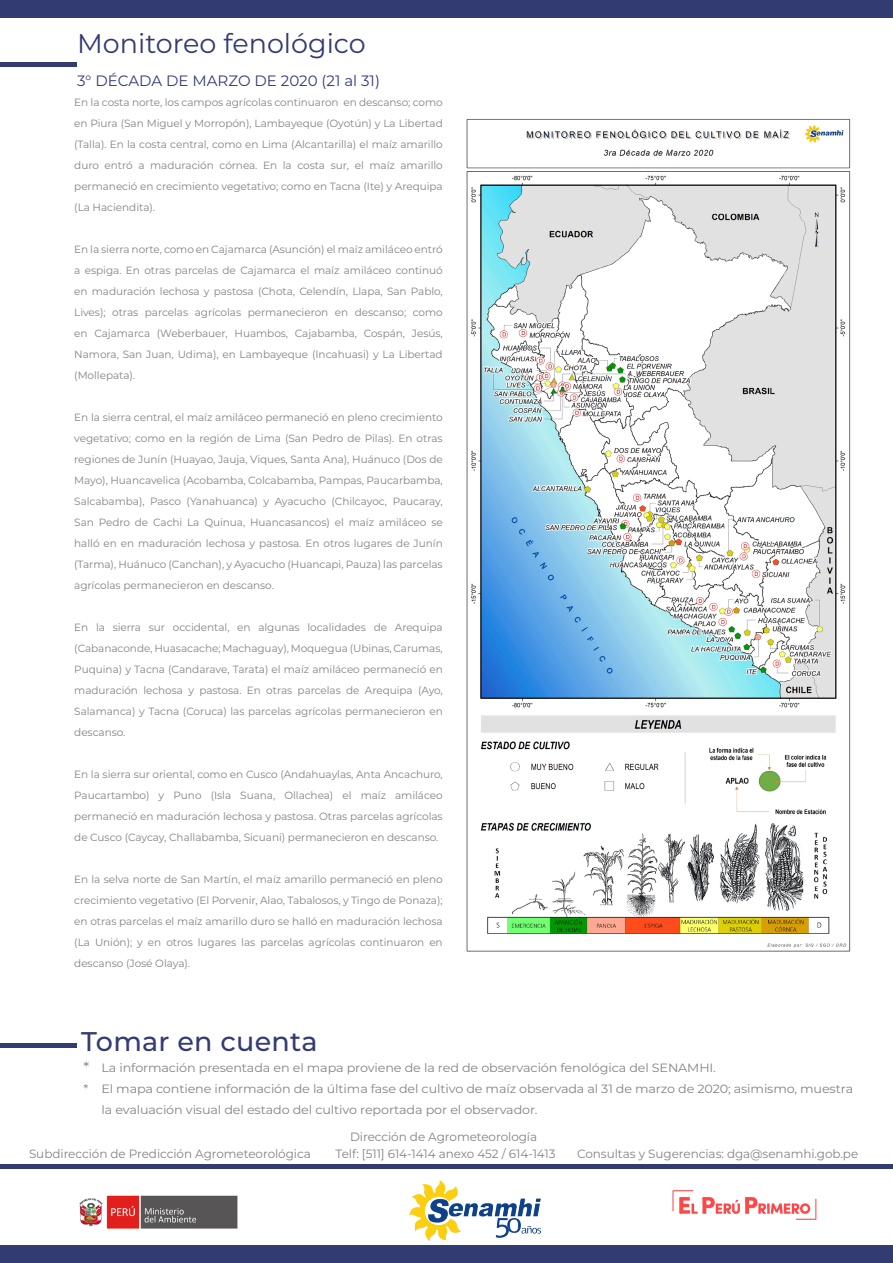
<style>
.page{position:relative;width:893px;height:1263px;background:#fff}
.page>*{position:absolute;margin:0;border:0;box-sizing:border-box;transform-origin:0 0}
.t1{font:27px "Montserrat";color:#323a72}
.t2{font:500 27px "Montserrat";letter-spacing:.01em;color:#333b73}
.t3{font:15px "Montserrat";color:#333b73}
.t4{font:12px "Montserrat";letter-spacing:-.01em;color:#828385;scale:1.06 1}
.t5{font:12px "Montserrat";letter-spacing:-.01em;color:#828385}
.t6{font:10.5px/21px "Montserrat";letter-spacing:-.005em;color:#828385;text-align:justify}
.s1{font-size:14.25px}
</style>
<div class="page">
<div style="left:0;top:1245px;width:893px;height:18px;background:#333b73"></div>
<div style="left:0;top:0;width:893px;height:18px;background:#333b73"></div>
<img style="left:466px;top:119px;width:385px;height:833px">
<div style="left:1px;top:62px;width:76px;height:5px;background:#333b73"></div>
<hr style="left:1px;top:1043px;width:76px;height:4px;background:#333b73">
<div style="left:1px;top:1164px;width:892px;height:5px;background:#333b73"></div>
<img style="left:79px;top:1195px;width:159px;height:34px">
<img style="left:409px;top:1181px;width:131px;height:59px">
<img style="left:672px;top:1190px;width:145px;height:30px">
<h1 class="t1" style="left:77px;top:25px;width:290px">Monitoreo fenológico</h1>
<h2 class="t3" style="left:77px;top:71px;width:304px">3° DÉCADA DE MARZO DE 2020 (21 al 31)</h2>
<p class="t6" style="left:74px;top:92px;width:370px">En la costa norte, los campos agrícolas continuaron en descanso; como en Piura (San Miguel y Morropón), Lambayeque (Oyotún) y La Libertad (Talla). En la costa central, como en Lima (Alcantarilla) el maíz amarillo duro entró a maduración córnea. En la costa sur, el maíz amarillo permaneció en crecimiento vegetativo; como en Tacna (Ite) y Arequipa (La Haciendita).</p>
<p class="t6" style="left:74px;top:239px;width:370px">En la sierra norte, como en Cajamarca (Asunción) el maíz amiláceo entró a espiga. En otras parcelas de Cajamarca el maíz amiláceo continuó en maduración lechosa y pastosa (Chota, Celendín, Llapa, San Pablo, Lives); otras parcelas agrícolas permanecieron en descanso; como en Cajamarca (Weberbauer, Huambos, Cajabamba, Cospán, Jesús, Namora, San Juan, Udima), en Lambayeque (Incahuasi) y La Libertad (Mollepata).</p>
<p class="t6" style="left:74px;top:407px;width:370px">En la sierra central, el maíz amiláceo permaneció en pleno crecimiento vegetativo; como en la región de Lima (San Pedro de Pilas). En otras regiones de Junín (Huayao, Jauja, Viques, Santa Ana), Huánuco (Dos de Mayo), Huancavelica (Acobamba, Colcabamba, Pampas, Paucarbamba, Salcabamba), Pasco (Yanahuanca) y Ayacucho (Chilcayoc, Paucaray, San Pedro de Cachi La Quinua, Huancasancos) el maíz amiláceo se halló en en maduración lechosa y pastosa. En otros lugares de Junín (Tarma), Huánuco (Canchan), y Ayacucho (Huancapi, Pauza) las parcelas agrícolas permanecieron en descanso.</p>
<p class="t6" style="left:74px;top:617px;width:370px">En la sierra sur occidental, en algunas localidades de Arequipa (Cabanaconde, Huasacache; Machaguay), Moquegua (Ubinas, Carumas, Puquina) y Tacna (Candarave, Tarata) el maíz amiláceo permaneció en maduración lechosa y pastosa. En otras parcelas de Arequipa (Ayo, Salamanca) y Tacna (Coruca) las parcelas agrícolas permanecieron en descanso.</p>
<p class="t6" style="left:74px;top:764px;width:370px">En la sierra sur oriental, como en Cusco (Andahuaylas, Anta Ancachuro, Paucartambo) y Puno (Isla Suana, Ollachea) el maíz amiláceo permaneció en maduración lechosa y pastosa. Otras parcelas agrícolas de Cusco (Caycay, Challabamba, Sicuani) permanecieron en descanso.</p>
<p class="t6" style="left:74px;top:869px;width:370px">En la selva norte de San Martín, el maíz amarillo permaneció en pleno crecimiento vegetativo (El Porvenir, Alao, Tabalosos, y Tingo de Ponaza); en otras parcelas el maíz amarillo duro se halló en maduración lechosa (La Unión); y en otros lugares las parcelas agrícolas continuaron en descanso (José Olaya).</p>
<h1 class="t2" style="left:81px;top:1023px;width:238px">Tomar en cuenta</h1>
<p class="t4" style="left:83px;top:1060px;width:598px"><span class="s1">*</span> La información presentada en el mapa proviene de la red de observación fenológica del SENAMHI.</p>
<p class="t4" style="left:83px;top:1081px;width:728px">* El mapa contiene información de la última fase del cultivo de maíz observada al 31 de marzo de 2020; asimismo, muestra</p>
<p class="t4" style="left:101px;top:1102px;width:413px">la evaluación visual del estado del cultivo reportada por el observador.</p>
<p class="t5" style="left:350px;top:1128px;width:189px">Dirección de Agrometeorología</p>
<p class="t5" style="left:29px;top:1146px;width:283px">Subdirección de Predicción Agrometeorológica</p>
<p class="t5" style="left:335px;top:1146px;width:222px">Telf: [511] 614-1414 anexo 452 / 614-1413</p>
<p class="t5" style="left:577px;top:1146px;width:283px">Consultas y Sugerencias: dga@senamhi.gob.pe</p>
</div>
